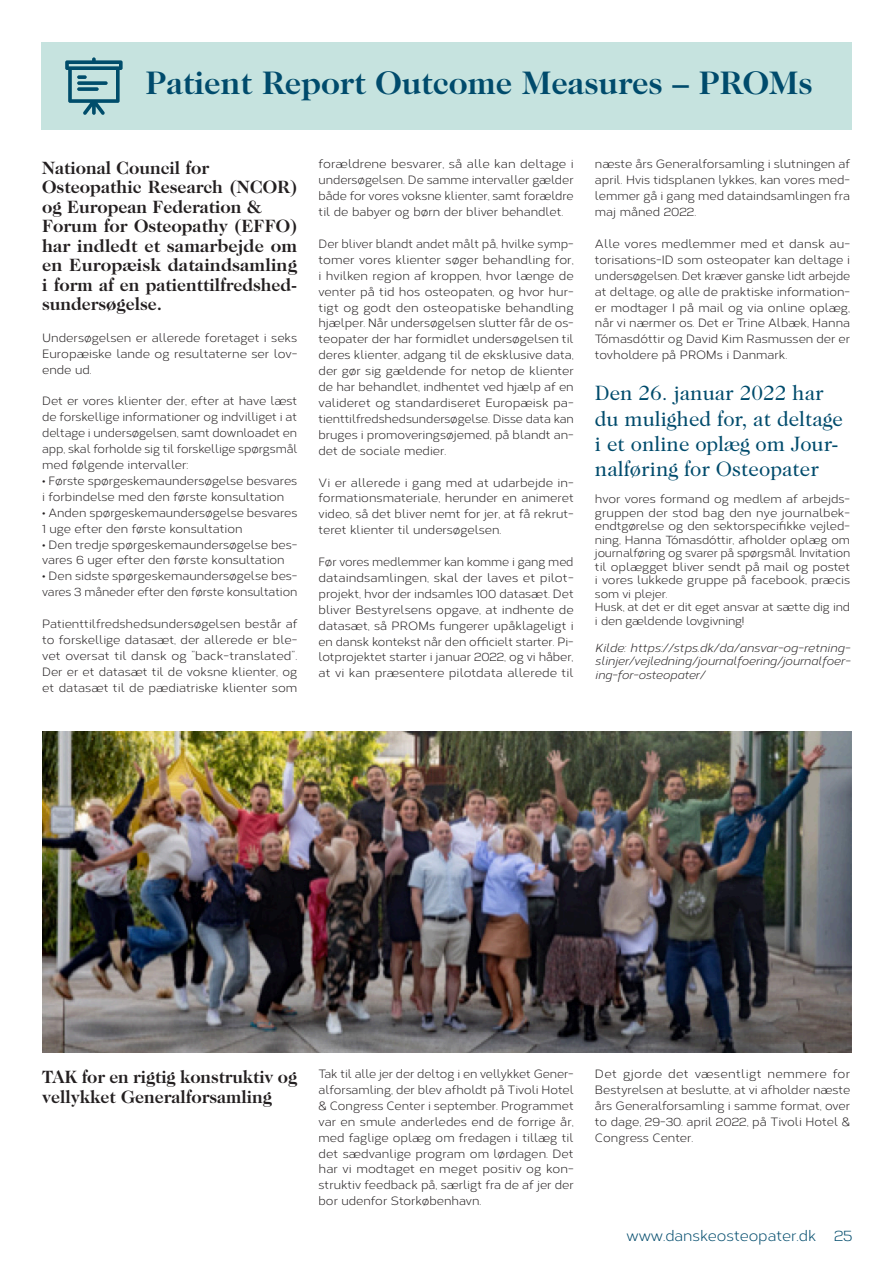
<style>
.page{position:relative;width:893px;height:1263px;background:#fff}
.page>*{position:absolute;margin:0;border:0;box-sizing:border-box;transform-origin:0 0}
.Tittel{font:700 33px "Caslon Two Twenty Four";color:#004b6c}
.t1{font:21px/25.2px "Caslon Two Twenty Four";color:#004b6c}
.Brødtekst{font:700 18px/19.5px "Caslon Two Twenty Four";color:#231f20}
.t2{font:15px "Corbert";color:#004b6c}
.Brødtekst-2{font:12px/15.9px "Corbert";color:#231f20;text-align:justify}
.Brødtekst-3{font:11.7px/13.5px "Corbert";letter-spacing:-.01em;color:#231f20;text-align:justify}
.Brødtekst-4{font:italic 11.7px/13.5px "Corbert";letter-spacing:-.01em;color:#231f20;text-align:justify}
</style>
<div class="page">
<div style="left:41px;top:43px;width:810px;height:87px;background:#c6e3df"></div>
<svg style="left:65px;top:57px;width:58px;height:58px"></svg>
<svg style="left:77px;top:81px;width:31px;height:4px"></svg>
<svg style="left:77px;top:75px;width:10px;height:4px"></svg>
<svg style="left:77px;top:87px;width:22px;height:4px"></svg>
<img style="left:42px;top:731px;width:809px;height:321px">
<p class="Tittel" style="left:146px;top:64px;width:668px">Patient Report Outcome Measures – PROMs</p>
<p class="Brødtekst" style="left:42px;top:157px;width:168px">National Council for</p>
<p class="Brødtekst" style="left:42px;top:177px;width:257px">Osteopathic Research (NCOR) og European Federation &amp;</p>
<p class="Brødtekst" style="left:42px;top:216px;width:257px;text-align:justify">Forum for Osteopathy (EFFO) har indledt et samarbejde om en Europæisk dataindsamling i form af en patienttilfredshed&shy;sundersøgelse.</p>
<p class="Brødtekst-2" style="left:42px;top:329px;width:257px">Undersøgelsen er allerede foretaget i seks Europæiske lande og resultaterne ser lov&shy;ende ud.</p>
<p class="Brødtekst-2" style="left:42px;top:393px;width:257px">Det er vores klienter der, efter at have læst de forskellige informationer og indvilliget i at deltage i undersøgelsen, samt downloadet en app, skal forholde sig til forskellige spørgsmål med følgende intervaller:</p>
<p class="Brødtekst-2" style="left:42px;top:472px;width:257px">• Første spørgeskemaundersøgelse besvares i forbindelse med den første konsultation</p>
<p class="Brødtekst-2" style="left:42px;top:504px;width:257px">• Anden spørgeskemaundersøgelse besvares<br>1 uge efter den første konsultation</p>
<p class="Brødtekst-2" style="left:42px;top:536px;width:257px">• Den tredje spørgeskemaundersøgelse bes&shy;vares 6 uger efter den første konsultation</p>
<p class="Brødtekst-2" style="left:42px;top:568px;width:257px">• Den sidste spørgeskemaundersøgelse bes&shy;vares 3 måneder efter den første konsultation</p>
<p class="Brødtekst-2" style="left:42px;top:615px;width:257px">Patienttilfredshedsundersøgelsen består af to forskellige datasæt, der allerede er ble&shy;vet oversat til dansk og ”back-translated”.<br>Der er et datasæt til de voksne klienter, og et datasæt til de pædiatriske klienter som</p>
<p class="Brødtekst-2" style="left:319px;top:156px;width:257px">forældrene besvarer, så alle kan deltage i undersøgelsen. De samme intervaller gælder både for vores voksne klienter, samt forældre til de babyer og børn der bliver behandlet.</p>
<p class="Brødtekst-2" style="left:319px;top:235px;width:257px">Der bliver blandt andet målt på, hvilke symp&shy;tomer vores klienter søger behandling for, i hvilken region af kroppen, hvor længe de venter på tid hos osteopaten, og hvor hur&shy;tigt og godt den osteopatiske behandling hjælper. Når undersøgelsen slutter får de os&shy;teopater der har formidlet undersøgelsen til deres klienter, adgang til de eksklusive data, der gør sig gældende for netop de klienter de har behandlet, indhentet ved hjælp af en valideret og standardiseret Europæisk pa&shy;tienttilfredshedsundersøgelse. Disse data kan bruges i promoveringsøjemed, på blandt an&shy;det de sociale medier.</p>
<p class="Brødtekst-2" style="left:319px;top:474px;width:257px">Vi er allerede i gang med at udarbejde in&shy;formationsmateriale, herunder en animeret video, så det bliver nemt for jer, at få rekrut&shy;teret klienter til undersøgelsen.</p>
<p class="Brødtekst-2" style="left:319px;top:553px;width:257px">Før vores medlemmer kan komme i gang med dataindsamlingen, skal der laves et pilot&shy;projekt, hvor der indsamles 100 datasæt. Det bliver Bestyrelsens opgave, at indhente de datasæt, så PROMs fungerer upåklageligt i en dansk kontekst når den officielt starter. Pi&shy;lotprojektet starter i januar 2022, og vi håber, at vi kan præsentere pilotdata allerede til</p>
<p class="Brødtekst-2" style="left:595px;top:156px;width:257px">næste års Generalforsamling i slutningen af april. Hvis tidsplanen lykkes, kan vores med&shy;lemmer gå i gang med dataindsamlingen fra maj måned 2022.</p>
<p class="Brødtekst-2" style="left:595px;top:235px;width:257px">Alle vores medlemmer med et dansk au&shy;torisations-ID som osteopater kan deltage i undersøgelsen. Det kræver ganske lidt arbejde at deltage, og alle de praktiske information&shy;er modtager I på mail og via online oplæg, når vi nærmer os. Det er Trine Albæk, Hanna Tómasdóttir og David Kim Rasmussen der er tovholdere på PROMs i Danmark.</p>
<p class="t1" style="left:595px;top:380px;width:250px">Den 26. januar 2022 har du mulighed for, at deltage i et online oplæg om Jour&shy;nalføring for Osteopater</p>
<p class="Brødtekst-3" style="left:595px;top:491px;width:257px">hvor vores formand og medlem af arbejds&shy;gruppen der stod bag den nye journalbek&shy;endtgørelse og den sektorspecifikke vejled&shy;ning, Hanna Tómasdóttir, afholder oplæg om journalføring og svarer på spørgsmål. Invitation til oplægget bliver sendt på mail og postet i vores lukkede gruppe på facebook, præcis som vi plejer.</p>
<p class="Brødtekst-3" style="left:595px;top:599px;width:257px">Husk, at det er dit eget ansvar at sætte dig ind i den gældende lovgivning!</p>
<p class="Brødtekst-4" style="left:595px;top:640px;width:257px">Kilde: https://stps.dk/da/ansvar-og-retning&shy;slinjer/vejledning/journalfoering/journalfoer&shy;ing-for-osteopater/</p>
<p class="Brødtekst" style="left:42px;top:1067px;width:257px">TAK for en rigtig konstruktiv og vellykket Generalforsamling</p>
<p class="Brødtekst-2" style="left:319px;top:1065px;width:257px">Tak til alle jer der deltog i en vellykket Gener&shy;alforsamling, der blev afholdt på Tivoli Hotel &amp; Congress Center i september. Programmet var en smule anderledes end de forrige år, med faglige oplæg om fredagen i tillæg til det sædvanlige program om lørdagen. Det har vi modtaget en meget positiv og kon&shy;struktiv feedback på, særligt fra de af jer der bor udenfor Storkøbenhavn.</p>
<p class="Brødtekst-2" style="left:595px;top:1065px;width:257px">Det gjorde det væsentligt nemmere for Bestyrelsen at beslutte, at vi afholder næste års Generalforsamling i samme format, over to dage, 29-30. april 2022, på Tivoli Hotel &amp; Congress Center.</p>
<p class="t2" style="left:626px;top:1225px;width:228px">www.danskeosteopater.dk 25</p>
</div>
